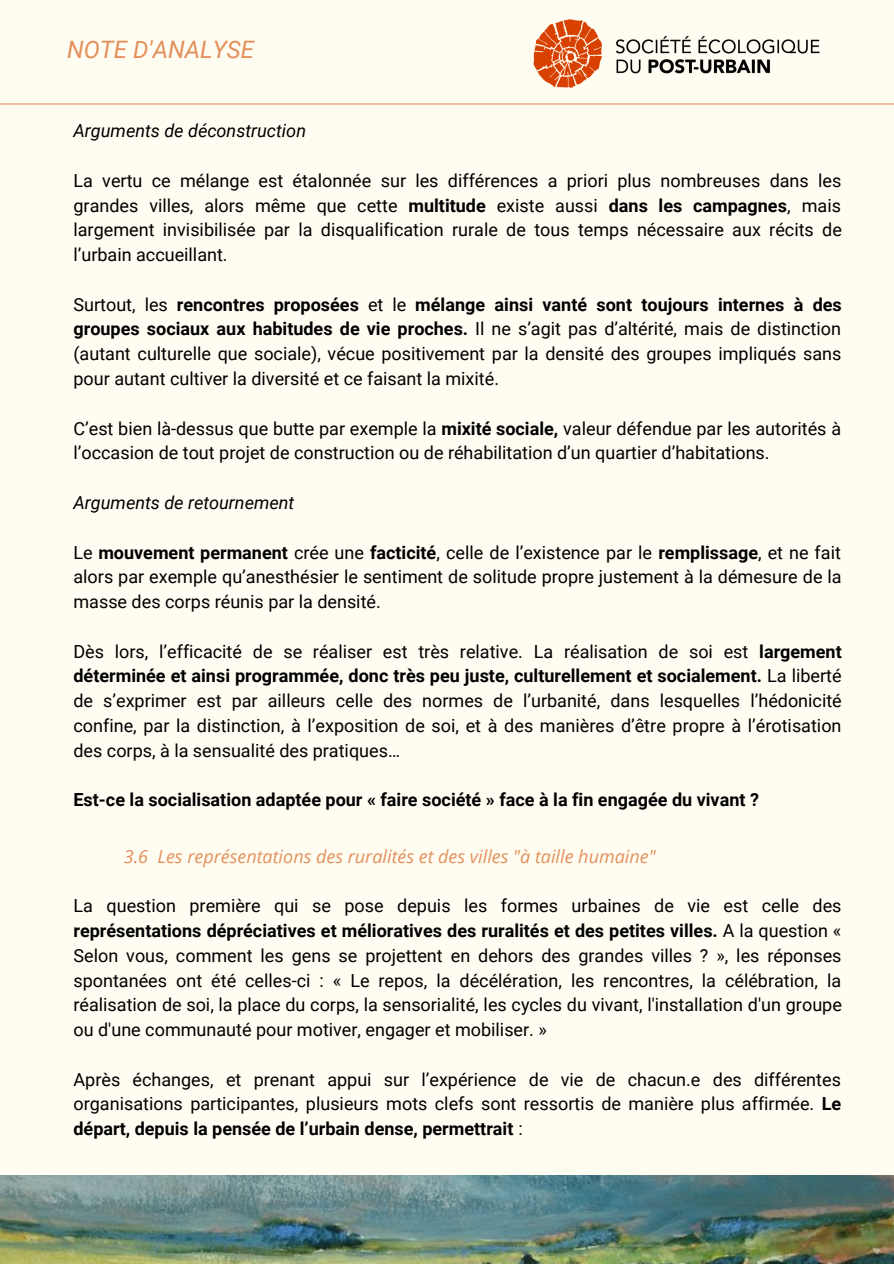
<style>
.page{position:relative;width:894px;height:1264px;background:#fff}
.page>*{position:absolute;margin:0;border:0;box-sizing:border-box;transform-origin:0 0}
.t1{font:italic 24px "Roboto";color:#e4905c}
.t2{font:18px/24.8px "Roboto";color:#000;text-align:justify}
.t3{font:700 18px "Roboto";color:#000}
.t4{font:italic 18px "Open Sans";color:#e4905c}
.t5{font:italic 18px "Roboto";color:#000}
.s1{font-weight:700}
</style>
<div class="page">
<div style="left:0;top:0;width:893px;height:1263px;background:#fffdf2"></div>
<hr style="left:0;top:103px;width:893px;height:2px;background:#e4905c">
<img style="left:0;top:1175px;width:893px;height:88px">
<img style="left:508px;top:19px;width:351px;height:85px">
<p class="t1" style="left:67px;top:36px;width:189px">NOTE D'ANALYSE</p>
<p class="t5" style="left:73px;top:120px;width:234px">Arguments de déconstruction</p>
<p class="t2" style="left:73px;top:168px;width:769px">La vertu ce mélange est étalonnée sur les différences a priori plus nombreuses dans les grandes villes, alors même que cette <span class="s1">multitude</span> existe aussi <span class="s1">dans les campagnes</span>, mais largement invisibilisée par la disqualification rurale de tous temps nécessaire aux récits de l’urbain accueillant.</p>
<p class="t2" style="left:73px;top:292px;width:769px">Surtout, les <span class="s1">rencontres proposées</span> et le <span class="s1">mélange ainsi vanté sont toujours internes à des groupes sociaux aux habitudes de vie proches.</span> Il ne s’agit pas d’altérité, mais de distinction (autant culturelle que sociale), vécue positivement par la densité des groupes impliqués sans pour autant cultiver la diversité et ce faisant la mixité.</p>
<p class="t2" style="left:73px;top:416px;width:769px">C’est bien là-dessus que butte par exemple la <span class="s1">mixité sociale,</span> valeur défendue par les autorités à l’occasion de tout projet de construction ou de réhabilitation d’un quartier d’habitations.</p>
<p class="t5" style="left:73px;top:492px;width:222px">Arguments de retournement</p>
<p class="t2" style="left:73px;top:540px;width:769px">Le <span class="s1">mouvement permanent</span> crée une <span class="s1">facticité</span>, celle de l’existence par le <span class="s1">remplissage</span>, et ne fait alors par exemple qu’anesthésier le sentiment de solitude propre justement à la démesure de la masse des corps réunis par la densité.</p>
<p class="t2" style="left:73px;top:639px;width:769px">Dès lors, l’efficacité de se réaliser est très relative. La réalisation de soi est <span class="s1">largement déterminée et ainsi programmée, donc très peu juste, culturellement et socialement.</span> La liberté de s’exprimer est par ailleurs celle des normes de l’urbanité, dans lesquelles l’hédonicité confine, par la distinction, à l’exposition de soi, et à des manières d’être propre à l’érotisation des corps, à la sensualité des pratiques…</p>
<p class="t3" style="left:73px;top:789px;width:686px">Est-ce la socialisation adaptée pour « faire société » face à la fin engagée du vivant ?</p>
<p class="t4" style="left:124px;top:844px;width:533px">3.6 Les représentations des ruralités et des villes "à taille humaine"</p>
<p class="t2" style="left:73px;top:893px;width:769px">La question première qui se pose depuis les formes urbaines de vie est celle des <span class="s1">représentations dépréciatives et mélioratives des ruralités et des petites villes.</span> A la question « Selon vous, comment les gens se projettent en dehors des grandes villes ? », les réponses spontanées ont été celles-ci : « Le repos, la décélération, les rencontres, la célébration, la réalisation de soi, la place du corps, la sensorialité, les cycles du vivant, l'installation d'un groupe ou d'une communauté pour motiver, engager et mobiliser. »</p>
<p class="t2" style="left:73px;top:1067px;width:769px">Après échanges, et prenant appui sur l’expérience de vie de chacun.e des différentes organisations participantes, plusieurs mots clefs sont ressortis de manière plus affirmée. <span class="s1">Le départ, depuis la pensée de l’urbain dense, permettrait</span> :</p>
</div>
